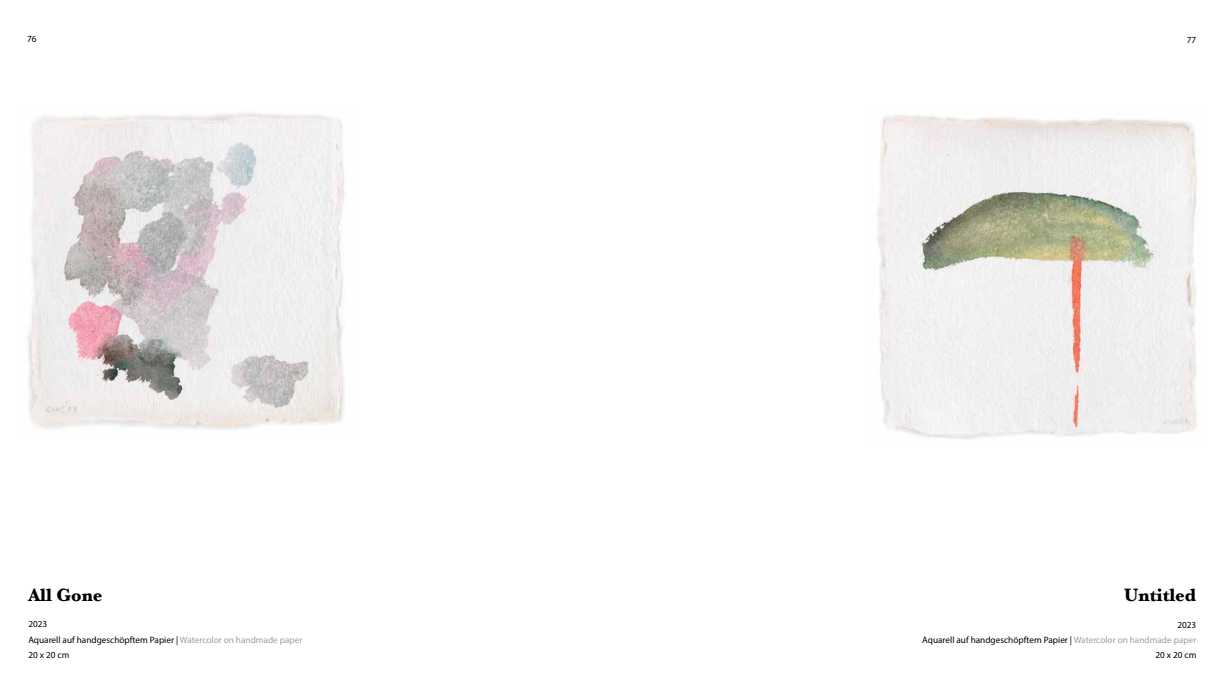
<style>
.page{position:relative;width:1225px;height:698px;background:#fff}
.page>*{position:absolute;margin:0;border:0;box-sizing:border-box;transform-origin:0 0}
.t1{font:700 18.6px "Baskerville";color:#000}
.t2{font:9.3px "Myriad Pro";color:#000}
.t3{font:9.2px/15.2px "Myriad Pro";color:#000}
.s1{color:#9d9d9c}
</style>
<div class="page">
<img style="left:877px;top:115px;width:320px;height:325px">
<img style="left:27px;top:112px;width:318px;height:317px">
<p class="t2" style="left:27px;top:33px;width:11px">76</p>
<h1 class="t1" style="left:28px;top:582px;width:76px">All Gone</h1>
<p class="t3" style="left:28px;top:616px;width:275px">2023<br>Aquarell auf handgeschöpftem Papier | <span class="s1">Watercolor on handmade paper<br></span>20 x 20 cm</p>
<p class="t2" style="left:1186px;top:34px;width:11px">77</p>
<h1 class="t1" style="left:1124px;top:582px;width:74px">Untitled</h1>
<p class="t3" style="left:922px;top:616px;width:275px;text-align:right">2023<br>Aquarell auf handgeschöpftem Papier | <span class="s1">Watercolor on handmade paper<br></span>20 x 20 cm</p>
</div>
